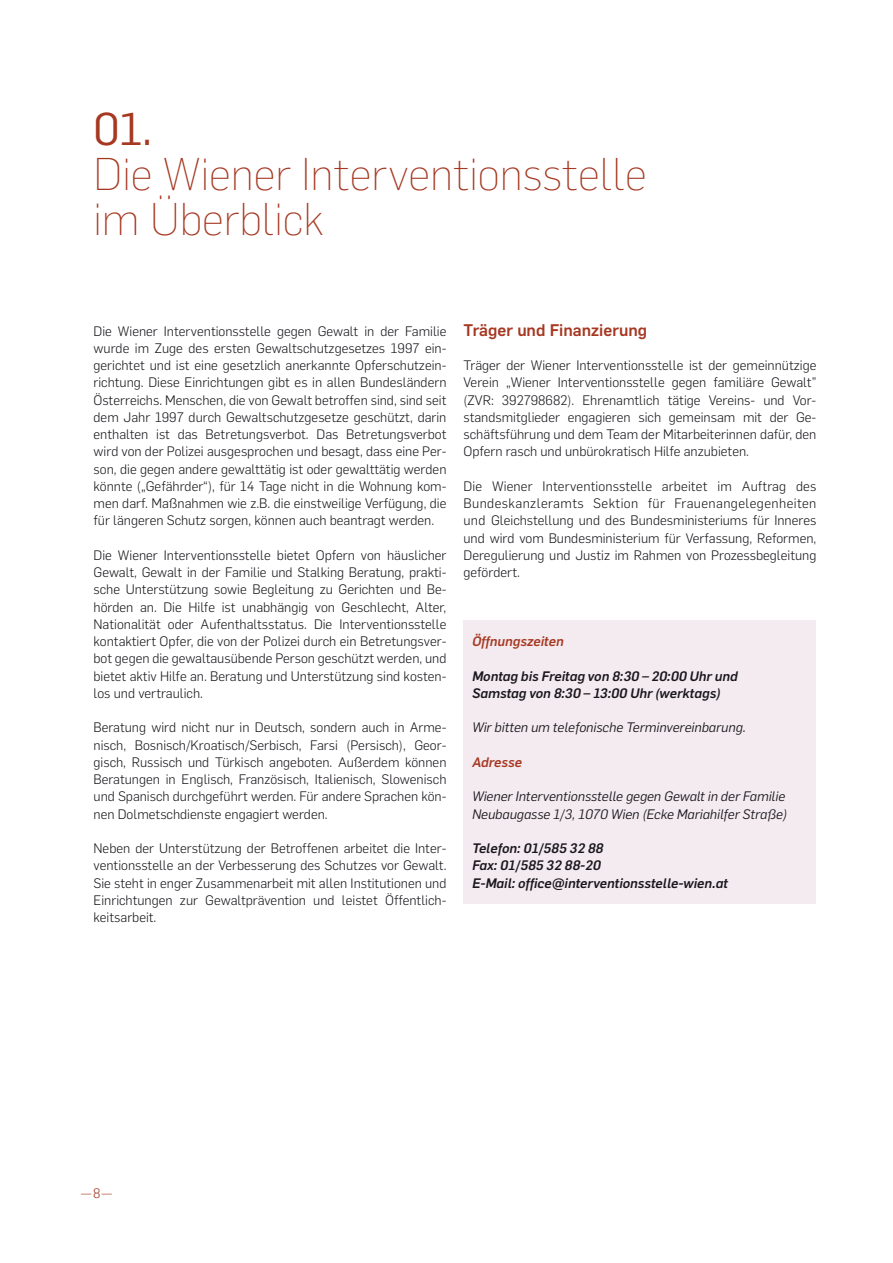
<style>
.page{position:relative;width:893px;height:1263px;background:#fff}
.page>*{position:absolute;margin:0;border:0;box-sizing:border-box;transform-origin:0 0}
.Headline{font:200 45px/45px "Flama";color:#a63822}
.Subheadline_1{font:500 16.5px "Flama";color:#a63822}
.Fließtext{font:300 13.5px/17.2px "Flama";color:#1a171c;text-align:justify}
.Kasten_Subheadline{font:italic 500 13.5px "Flama";color:#1a171c}
.Kastenfließtext{font:italic 13.5px "Flama";color:#1a171c}
.Kastlüberschriften{font:italic 500 13.5px "Flama";color:#a63822}
.t1{font:300 13.5px "Flama";color:#a63822}
.s1{font-weight:400}
</style>
<div class="page">
<div style="left:463px;top:620px;width:353px;height:42px;background:#f3ebef"></div>
<div style="left:463px;top:655px;width:353px;height:42px;background:#f3ebef"></div>
<div style="left:463px;top:689px;width:353px;height:42px;background:#f3ebef"></div>
<div style="left:463px;top:707px;width:353px;height:41px;background:#f3ebef"></div>
<div style="left:463px;top:741px;width:353px;height:42px;background:#f3ebef"></div>
<div style="left:463px;top:776px;width:353px;height:41px;background:#f3ebef"></div>
<div style="left:463px;top:810px;width:353px;height:42px;background:#f3ebef"></div>
<div style="left:463px;top:845px;width:353px;height:41px;background:#f3ebef"></div>
<div style="left:463px;top:862px;width:353px;height:42px;background:#f3ebef"></div>
<p class="Headline" style="left:94px;top:104px;width:555px"><span class="s1">01.<br></span>Die Wiener Interventionsstelle</p>
<p class="Headline" style="left:94px;top:194px;width:232px">im Überblick</p>
<p class="Fließtext" style="left:94px;top:321px;width:354px">Die Wiener Interventionsstelle gegen Gewalt in der Familie wurde im Zuge des ersten Gewaltschutzgesetzes 1997 ein&shy;gerichtet und ist eine gesetzlich anerkannte Opferschutzein&shy;richtung. Diese Einrichtungen gibt es in allen Bundesländern Österreichs. Menschen, die von Gewalt betroffen sind, sind seit dem Jahr 1997 durch Gewaltschutzgesetze geschützt, darin enthalten ist das Betretungsverbot. Das Betretungsverbot wird von der Polizei ausgesprochen und besagt, dass eine Per&shy;son, die gegen andere gewalttätig ist oder gewalttätig werden könnte („Gefährder“), für 14 Tage nicht in die Wohnung kom&shy;men darf. Maßnahmen wie z.B. die einstweilige Verfügung, die für längeren Schutz sorgen, können auch beantragt werden.</p>
<p class="Fließtext" style="left:94px;top:546px;width:354px">Die Wiener Interventionsstelle bietet Opfern von häuslicher Gewalt, Gewalt in der Familie und Stalking Beratung, prakti&shy;sche Unterstützung sowie Begleitung zu Gerichten und Be&shy;hörden an. Die Hilfe ist unabhängig von Geschlecht, Alter, Nationalität oder Aufenthaltsstatus. Die Interventionsstelle kontaktiert Opfer, die von der Polizei durch ein Betretungsver&shy;bot gegen die gewaltausübende Person geschützt werden, und bietet aktiv Hilfe an. Beratung und Unterstützung sind kosten&shy;los und vertraulich.</p>
<p class="Fließtext" style="left:94px;top:718px;width:354px">Beratung wird nicht nur in Deutsch, sondern auch in Arme&shy;nisch, Bosnisch/Kroatisch/Serbisch, Farsi (Persisch), Geor&shy;gisch, Russisch und Türkisch angeboten. Außerdem können Beratungen in Englisch, Französisch, Italienisch, Slowenisch und Spanisch durchgeführt werden. Für andere Sprachen kön&shy;nen Dolmetschdienste engagiert werden.</p>
<p class="Fließtext" style="left:94px;top:839px;width:354px">Neben der Unterstützung der Betroffenen arbeitet die Inter&shy;ventionsstelle an der Verbesserung des Schutzes vor Gewalt.<br>Sie steht in enger Zusammenarbeit mit allen Institutionen und Einrichtungen zur Gewaltprävention und leistet Öffentlich&shy;keitsarbeit.</p>
<p class="Subheadline_1" style="left:463px;top:318px;width:185px">Träger und Finanzierung</p>
<p class="Fließtext" style="left:463px;top:356px;width:354px">Träger der Wiener Interventionsstelle ist der gemeinnützige Verein „Wiener Interventionsstelle gegen familiäre Gewalt” (ZVR: 392798682). Ehrenamtlich tätige Vereins- und Vor&shy;standsmitglieder engagieren sich gemeinsam mit der Ge&shy;schäftsführung und dem Team der Mitarbeiterinnen dafür, den Opfern rasch und unbürokratisch Hilfe anzubieten.</p>
<p class="Fließtext" style="left:463px;top:477px;width:354px">Die Wiener Interventionsstelle arbeitet im Auftrag des Bundeskanzleramts Sektion für Frauenangelegenheiten und Gleichstellung und des Bundesministeriums für Inneres und wird vom Bundesministerium für Verfassung, Reformen, Deregulierung und Justiz im Rahmen von Prozessbegleitung gefördert.</p>
<p class="Kastlüberschriften" style="left:472px;top:631px;width:93px">Öffnungszeiten</p>
<p class="Kasten_Subheadline" style="left:472px;top:666px;width:267px">Montag bis Freitag von 8:30 – 20:00 Uhr und</p>
<p class="Kasten_Subheadline" style="left:472px;top:683px;width:250px">Samstag von 8:30 – 13:00 Uhr (werktags)</p>
<p class="Kastenfließtext" style="left:472px;top:718px;width:275px">Wir bitten um telefonische Terminvereinbarung.</p>
<p class="Kastlüberschriften" style="left:472px;top:752px;width:52px">Adresse</p>
<p class="Kastenfließtext" style="left:472px;top:787px;width:315px">Wiener Interventionsstelle gegen Gewalt in der Familie</p>
<p class="Kastenfließtext" style="left:472px;top:805px;width:317px">Neubaugasse 1/3, 1070 Wien (Ecke Mariahilfer Straße)</p>
<p class="Kasten_Subheadline" style="left:472px;top:838px;width:133px">Telefon: 01/585 32 88</p>
<p class="Kasten_Subheadline" style="left:472px;top:856px;width:130px">Fax: 01/585 32 88-20</p>
<p class="Kasten_Subheadline" style="left:472px;top:873px;width:257px">E-Mail: office@interventionsstelle-wien.at</p>
<p class="t1" style="left:81px;top:1184px;width:32px">—8—</p>
</div>
